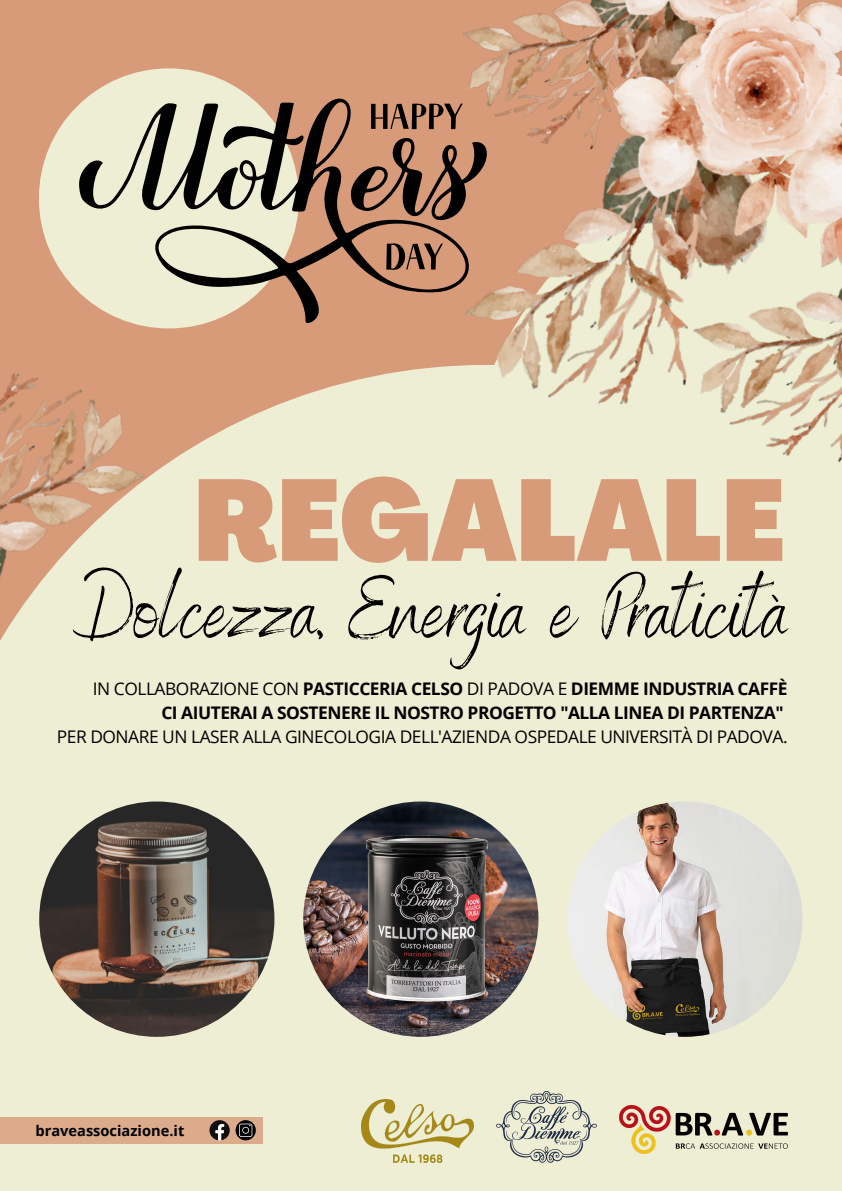
<style>
.page{position:relative;width:842px;height:1191px;background:#fff}
.page>*{position:absolute;margin:0;border:0;box-sizing:border-box;transform-origin:0 0}
.t1{font:900 condensed 113.4px "Agrandir";color:#d79b79}
.t2{font:86.9px "Benedict";color:#000}
.t3{font:700 17.4px/23.8px "Open Sans";letter-spacing:-.025em;color:#000;text-align:right}
.t4{font:17.4px "Open Sans";letter-spacing:-.025em;color:#000}
.t5{font:700 14.6px "Open Sans";color:#000}
.s1{font-weight:400}
</style>
<div class="page">
<div style="left:0;top:0;width:842px;height:1190px;background:#d79b79"></div>
<div style="left:0;top:365px;width:842px;height:825px;background:#eeeed4"></div>
<img style="left:619px;top:1105px;width:169px;height:48px">
<img style="left:421px;top:0;width:421px;height:462px">
<img style="left:0;top:129px;width:182px;height:512px">
<div style="left:39px;top:68px;width:260px;height:260px;background:#eeeed4;border-radius:50%"></div>
<svg style="left:78px;top:96px;width:392px;height:227px"></svg>
<svg style="left:350px;top:136px;width:137px;height:85px"></svg>
<svg style="left:371px;top:104px;width:92px;height:25px"></svg>
<svg style="left:386px;top:243px;width:57px;height:27px"></svg>
<img style="left:496px;top:1091px;width:101px;height:70px">
<img style="left:362px;top:1099px;width:111px;height:62px">
<div style="left:0;top:1117px;width:263px;height:26px;background:#dbab8b"></div>
<svg style="left:209px;top:1120px;width:21px;height:20px"></svg>
<svg style="left:236px;top:1119px;width:20px;height:21px"></svg>
<svg style="left:239px;top:1123px;width:13px;height:13px"></svg>
<img style="left:39px;top:801px;width:235px;height:235px;border-radius:50%">
<img style="left:303px;top:801px;width:235px;height:235px;border-radius:50%">
<img style="left:567px;top:801px;width:235px;height:235px;border-radius:50%">
<img style="left:355px;top:819px;width:142px;height:190px">
<h1 class="t1" style="left:194px;top:475px;width:592px">REGALALE</h1>
<h2 class="t2" style="left:73px;top:554px;width:716px">Dolcezza, Energia e Praticità</h2>
<p class="t3" style="left:93px;top:676px;width:696px"><span class="s1">IN COLLABORAZIONE CON</span> PASTICCERIA CELSO <span class="s1">DI PADOVA E</span> DIEMME INDUSTRIA CAFFÈ<br>CI AIUTERAI A SOSTENERE IL NOSTRO PROGETTO "ALLA LINEA DI PARTENZA"</p>
<p class="t4" style="left:57px;top:724px;width:732px">PER DONARE UN LASER ALLA GINECOLOGIA DELL'AZIENDA OSPEDALE UNIVERSITÀ DI PADOVA.</p>
<p class="t5" style="left:36px;top:1119px;width:150px">braveassociazione.it</p>
</div>
